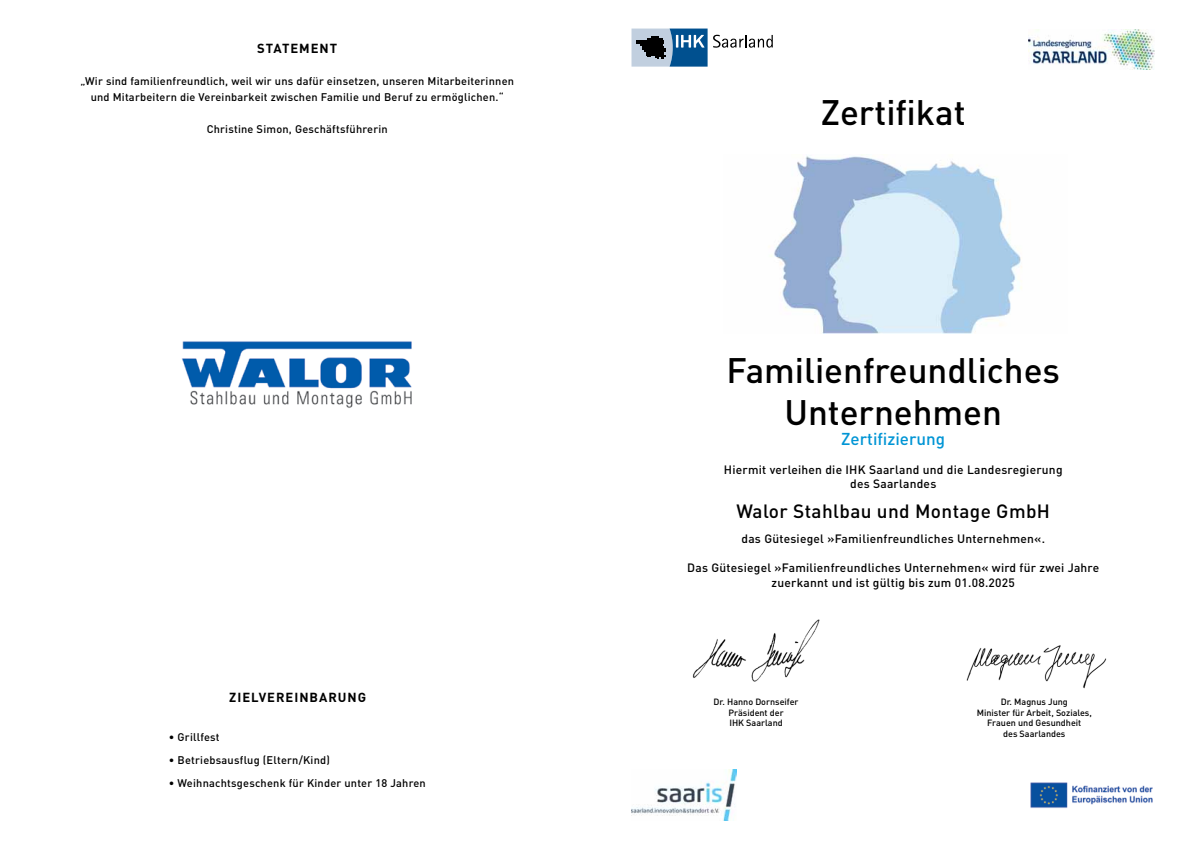
<style>
.page{position:relative;width:1191px;height:842px;background:#fff}
.page>*{position:absolute;margin:0;border:0;box-sizing:border-box;transform-origin:0 0}
.t1{font:500 35px/42px "DIN";color:#000;text-align:center}
.t2{font:500 19px "DIN";letter-spacing:.02em;color:#000}
.t3{font:500 17px "DIN";color:#0095d5}
.t4{font:700 13px "DIN";letter-spacing:.075em;color:#000}
.t5{font:500 12px/14.4px "DIN";letter-spacing:.02em;color:#000;text-align:center}
.t6{font:500 11px/16px "DIN";letter-spacing:.02em;color:#000;text-align:center}
.t7{font:500 9px/10.8px "DIN";color:#000;text-align:center}
</style>
<div class="page">
<img style="left:631px;top:769px;width:105px;height:51px">
<img style="left:770px;top:156px;width:252px;height:178px">
<img style="left:1028px;top:29px;width:127px;height:40px">
<img style="left:1030px;top:782px;width:123px;height:26px">
<img style="left:966px;top:645px;width:141px;height:44px">
<img style="left:692px;top:619px;width:128px;height:63px">
<svg style="left:713px;top:35px;width:60px;height:13px"></svg>
<svg style="left:631px;top:29px;width:76px;height:38px"></svg>
<img style="left:182px;top:341px;width:230px;height:67px">
<p class="t4" style="left:257px;top:40px;width:82px">STATEMENT</p>
<p class="t6" style="left:80px;top:73px;width:435px">„Wir sind familienfreundlich, weil wir uns dafür einsetzen, unseren Mitarbeiterinnen und Mitarbeitern die Vereinbarkeit zwischen Familie und Beruf zu ermöglichen.“</p>
<p class="t6" style="left:207px;top:121px;width:183px">Christine Simon, Geschäftsführerin</p>
<p class="t4" style="left:229px;top:688px;width:138px">ZIELVEREIN BARUNG</p>
<p class="t6" style="left:169px;top:728px;width:52px">• Grillfest</p>
<p class="t6" style="left:169px;top:751px;width:163px">• Betriebsausflug (Eltern/Kind)</p>
<p class="t6" style="left:169px;top:774px;width:258px">• Weihnachtsgeschenk für Kinder unter 18 Jahren</p>
<h1 class="t1" style="left:820px;top:90px;width:146px">Zertifikat</h1>
<h1 class="t1" style="left:726px;top:348px;width:335px">Familienfreundliches<br>Unternehmen</h1>
<h3 class="t3" style="left:841px;top:428px;width:105px">Zertifizierung</h3>
<p class="t5" style="left:724px;top:462px;width:340px">Hiermit verleihen die IHK Saarland und die Landesregierung des Saarlandes</p>
<h2 class="t2" style="left:736px;top:499px;width:315px">Walor Stahlbau und Montage GmbH</h2>
<p class="t5" style="left:741px;top:531px;width:305px">das Gütesiegel »Familienfreundliches Unternehmen«.</p>
<p class="t5" style="left:687px;top:560px;width:413px">Das Gütesiegel »Familienfreundliches Unternehmen« wird für zwei Jahre zuerkannt und ist gültig bis zum 01.08.2025</p>
<p class="t7" style="left:713px;top:696px;width:86px">Dr. Hanno Dornseifer<br>Präsident der<br>IHK Saarland</p>
<p class="t7" style="left:976px;top:696px;width:117px">Dr. Magnus Jung<br>Minister für Arbeit, Soziales,<br>Frauen und Gesundheit<br>des Saarlandes</p>
</div>
